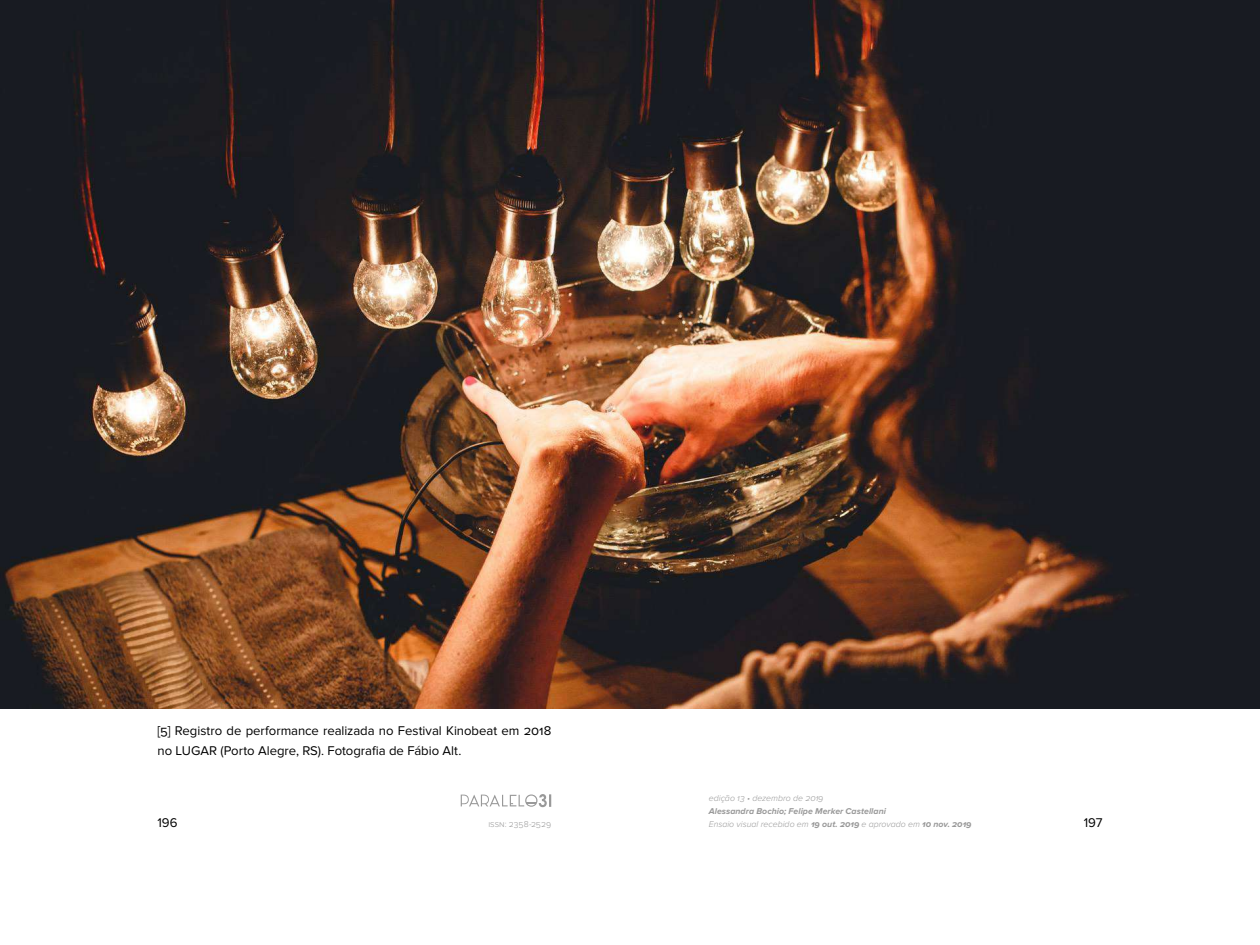
<style>
.page{position:relative;width:1260px;height:945px;background:#fff}
.page>*{position:absolute;margin:0;border:0;box-sizing:border-box;transform-origin:0 0}
.t1{font:13.12px/19.7px "Proxima Nova";color:#000}
.t2{font:italic 300 8.75px "Proxima Nova";color:#999}
.t3{font:italic 700 8.75px "Proxima Nova";letter-spacing:.005em;color:#999}
.t4{font:300 8.75px "Proxima Nova";letter-spacing:.005em;color:#999}
.s1{font-weight:700}
</style>
<div class="page">
<svg style="left:461px;top:794px;width:90px;height:13px"></svg>
<img style="left:0;top:0;width:1260px;height:709px">
<p class="t1" style="left:158px;top:721px;width:395px">[5] Registro de performance realizada no Festival Kinobeat em 2018 no LUGAR (Porto Alegre, RS). Fotografia de Fábio Alt.</p>
<p class="t2" style="left:709px;top:794px;width:116px">edição 13 • dezembro de 2019</p>
<p class="t3" style="left:709px;top:807px;width:179px">Alessandra Bochio; Felipe Merker Castellani</p>
<p class="t1" style="left:158px;top:813px;width:22px">196</p>
<p class="t4" style="left:488px;top:820px;width:64px">issn: 2358-2529</p>
<p class="t2" style="left:709px;top:820px;width:264px">Ensaio visual recebido em <span class="s1">19 out. 2019</span> e aprovado em <span class="s1">10 nov. 2019</span></p>
<p class="t1" style="left:1084px;top:813px;width:20px">197</p>
</div>
